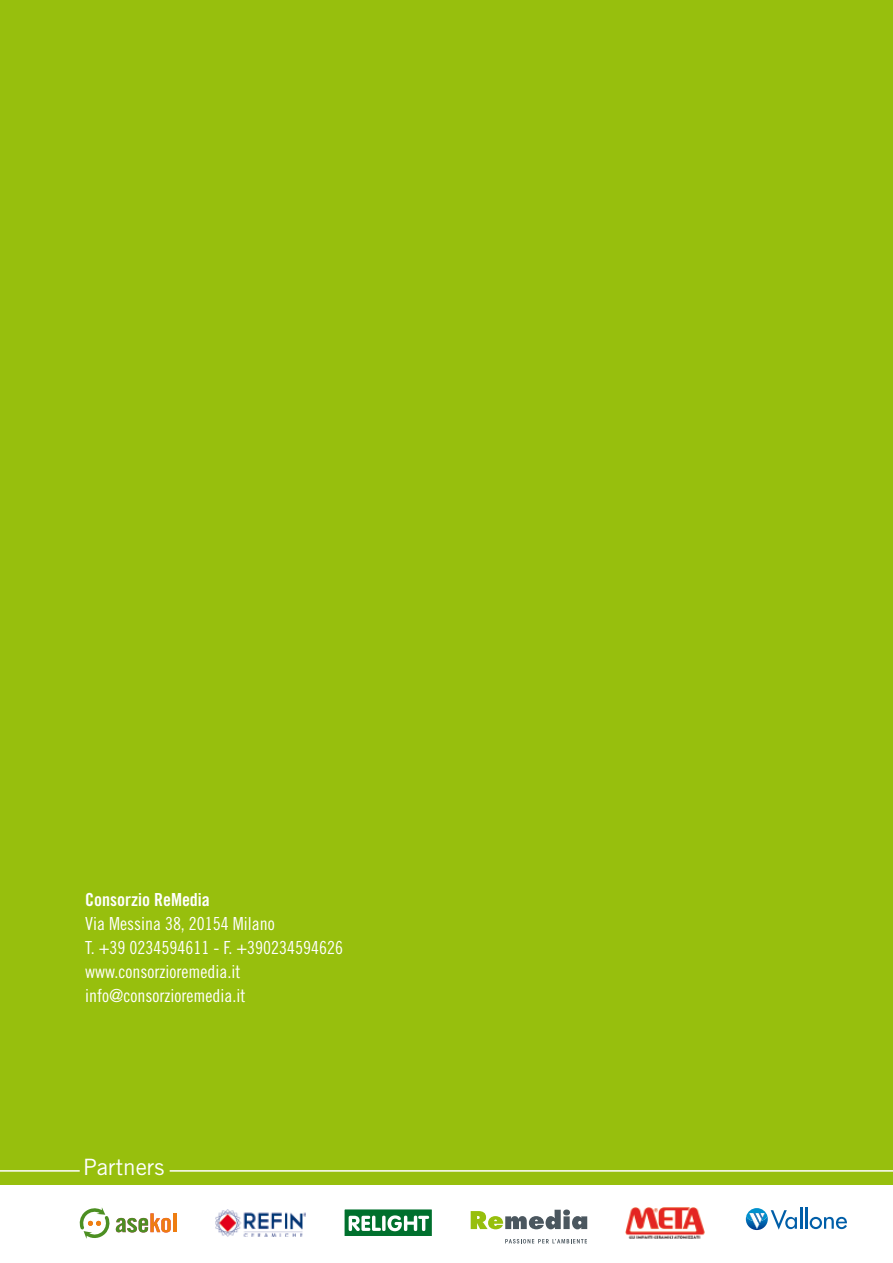
<style>
.page{position:relative;width:893px;height:1263px;background:#97bf0d}
.page>*{position:absolute;margin:0;border:0;box-sizing:border-box;transform-origin:0 0}
.t1{font:22.5px "Trade Gothic LT Std";color:#fff}
.t2{font:18px/24px "Trade Gothic LT Std Cn 18";color:#fff}
.t3{font:18px "Trade Gothic LT Std Bd Cn 20";color:#fff}
</style>
<div class="page">
<hr style="left:0;top:1170px;width:80px;height:2px;background:#fff">
<div style="left:0;top:1185px;width:893px;height:78px;background:#fff"></div>
<div style="left:344px;top:1209px;width:88px;height:27px;background:#00702d"></div>
<svg style="left:349px;top:1215px;width:80px;height:16px"></svg>
<img style="left:215px;top:1209px;width:91px;height:27px">
<hr style="left:173px;top:1213px;width:3px;height:19px;background:#ee7d11">
<svg style="left:80px;top:1207px;width:91px;height:31px"></svg>
<img style="left:626px;top:1207px;width:79px;height:31px">
<svg style="left:471px;top:1209px;width:116px;height:20px"></svg>
<svg style="left:505px;top:1239px;width:82px;height:4px"></svg>
<hr style="left:800px;top:1207px;width:2px;height:22px;background:#005ea8">
<hr style="left:805px;top:1207px;width:3px;height:22px;background:#005ea8">
<svg style="left:810px;top:1217px;width:37px;height:12px"></svg>
<svg style="left:746px;top:1208px;width:51px;height:22px"></svg>
<hr style="left:170px;top:1170px;width:723px;height:2px;background:#fff">
<p class="t3" style="left:85px;top:888px;width:126px">Consorzio ReMedia</p>
<p class="t2" style="left:85px;top:911px;width:260px">Via Messina 38, 20154 Milano<br>T. +39 0234594611 - F. +390234594626 www.consorzioremedia.it info@consorzioremedia.it</p>
<p class="t1" style="left:83px;top:1153px;width:83px">Partners</p>
</div>
